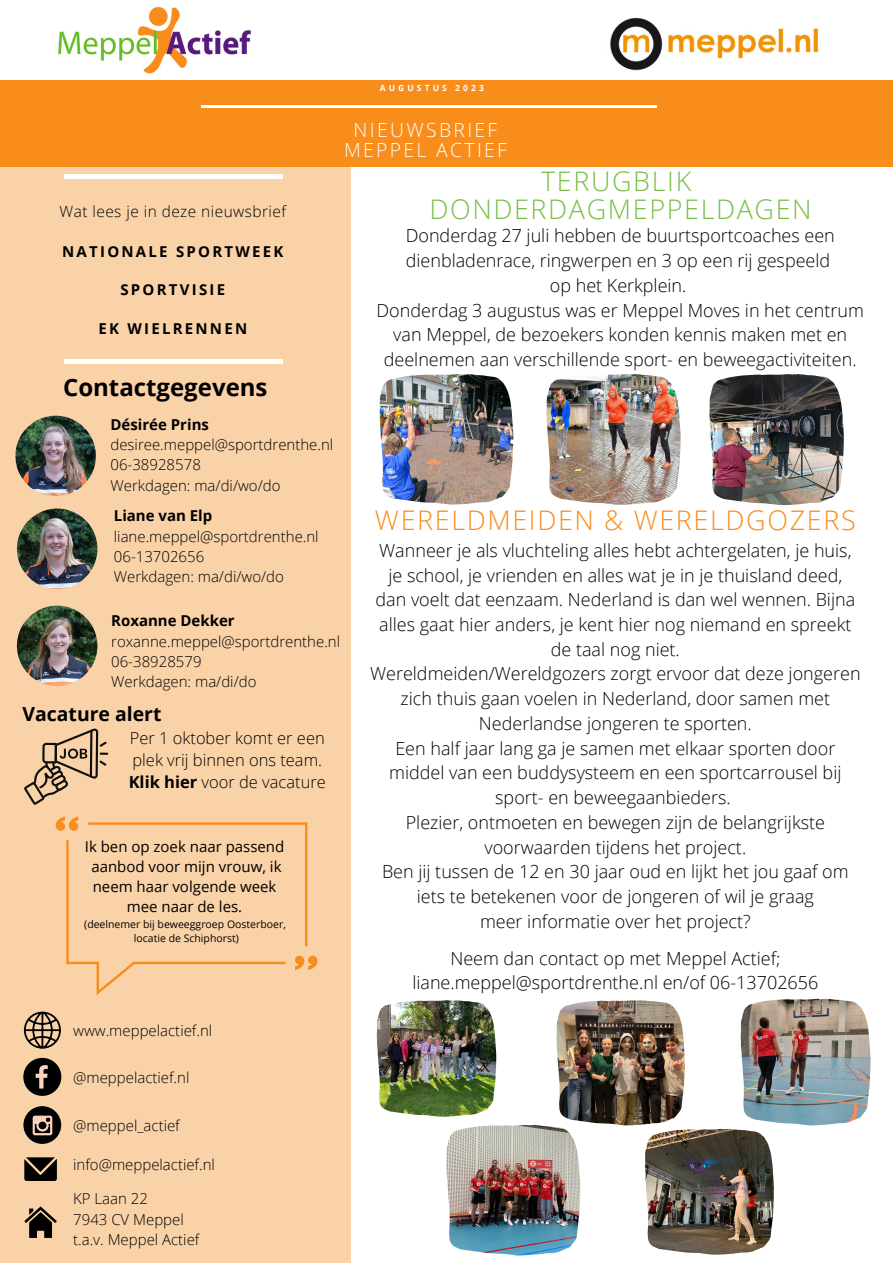
<style>
.page{position:relative;width:893px;height:1264px;background:#fff}
.page>*{position:absolute;margin:0;border:0;box-sizing:border-box;transform-origin:0 0}
.t1{font:300 27px "Open Sans";letter-spacing:.06em;color:#78be46}
.t2{font:300 27px "Open Sans";letter-spacing:.06em;color:#f88d1b}
.t3{font:700 24px "Open Sans";color:#000}
.t4{font:300 19.35px "Open Sans";letter-spacing:.12em;color:#fff}
.t5{font:700 19.35px "Open Sans";color:#000}
.t6{font:300 18px/24.8px "Open Sans";color:#000;text-align:center}
.t7{font:300 16.5px/22.5px "Open Sans";color:#000}
.t8{font:300 15.45px "Open Sans";letter-spacing:.03em;color:#000}
.t9{font:300 15px "Open Sans";color:#000}
.t10{font:15px "Open Sans";color:#000}
.t11{font:700 15px "Open Sans";letter-spacing:.15em;color:#000}
.t12{font:700 15px "Open Sans";color:#000}
.t13{font:10.5px "Open Sans";color:#000}
.t14{font:700 8.55px "Open Sans";letter-spacing:.36em;color:#fff}
.s1{font-weight:700}
</style>
<div class="page">
<div style="left:0;top:80px;width:892px;height:86px;background:#f88d1b"></div>
<div style="left:0;top:167px;width:350px;height:1095px;background:#fad2a8"></div>
<hr style="left:201px;top:106px;width:456px;height:2px;background:#fff">
<div style="left:64px;top:174px;width:218px;height:5px;background:#fff"></div>
<hr style="left:64px;top:359px;width:218px;height:4px;background:#fff">
<svg style="left:24px;top:1206px;width:33px;height:31px"></svg>
<svg style="left:24px;top:1157px;width:33px;height:23px"></svg>
<div style="left:23px;top:1106px;width:38px;height:37px;background:#000;border-radius:50%"></div>
<svg style="left:33px;top:1115px;width:19px;height:20px"></svg>
<svg style="left:23px;top:1057px;width:38px;height:38px"></svg>
<svg style="left:24px;top:1011px;width:37px;height:37px"></svg>
<img style="left:58px;top:7px;width:193px;height:66px">
<img style="left:610px;top:17px;width:208px;height:54px">
<img style="left:15px;top:415px;width:81px;height:81px;border-radius:50%">
<img style="left:17px;top:508px;width:80px;height:81px;border-radius:50%">
<img style="left:17px;top:605px;width:80px;height:81px;border-radius:50%">
<svg style="left:56px;top:816px;width:261px;height:179px"></svg>
<img style="left:446px;top:1124px;width:134px;height:131px">
<img style="left:377px;top:1000px;width:119px;height:116px">
<img style="left:645px;top:1128px;width:128px;height:126px">
<img style="left:556px;top:1000px;width:128px;height:125px">
<img style="left:740px;top:998px;width:130px;height:127px">
<img style="left:379px;top:374px;width:134px;height:130px">
<img style="left:546px;top:374px;width:134px;height:131px">
<img style="left:709px;top:374px;width:134px;height:131px">
<svg style="left:24px;top:728px;width:84px;height:76px"></svg>
<p class="t14" style="left:379px;top:82px;width:106px">AUGUSTUS 2023</p>
<p class="t8" style="left:60px;top:201px;width:228px">Wat lees je in deze nieuwsbrief</p>
<p class="t11" style="left:62px;top:241px;width:223px">NATIONALE SPORTWEEK</p>
<p class="t11" style="left:120px;top:279px;width:106px">SPORTVISIE</p>
<p class="t11" style="left:98px;top:317px;width:150px">EK WIELRENNEN</p>
<p class="t4" style="left:353px;top:116px;width:145px">NIEUWSBRIEF</p>
<p class="t4" style="left:344px;top:137px;width:164px">MEPPEL ACTIEF</p>
<p class="t1" style="left:541px;top:162px;width:152px">TERUGBLIK</p>
<p class="t1" style="left:429px;top:190px;width:384px">DONDERDAGMEPPELDAGEN</p>
<p class="t6" style="left:406px;top:223px;width:430px;text-align:left">Donderdag 27 juli hebben de buurtsportcoaches een dienbladenrace, ringwerpen en 3 op een rij gespeeld</p>
<p class="t6" style="left:550px;top:272px;width:138px">op het Kerkplein.</p>
<p class="t6" style="left:376px;top:297px;width:489px">Donderdag 3 augustus was er Meppel Moves in het centrum van Meppel, de bezoekers konden kennis maken met en deelnemen aan verschillende sport- en beweegactiviteiten.</p>
<p class="t3" style="left:63px;top:370px;width:206px">Contactgegevens</p>
<p class="t12" style="left:110px;top:414px;width:100px">Désirée Prins</p>
<p class="t9" style="left:110px;top:434px;width:224px">desiree.meppel@sportdrenthe.nl</p>
<p class="t9" style="left:110px;top:454px;width:92px">06-38928578</p>
<p class="t9" style="left:110px;top:474px;width:171px">Werkdagen: ma/di/wo/do</p>
<p class="t12" style="left:114px;top:505px;width:100px">Liane van Elp</p>
<p class="t9" style="left:114px;top:525px;width:206px">liane.meppel@sportdrenthe.nl</p>
<p class="t9" style="left:114px;top:546px;width:92px">06-13702656</p>
<p class="t9" style="left:114px;top:566px;width:171px">Werkdagen: ma/di/wo/do</p>
<p class="t12" style="left:111px;top:610px;width:125px">Roxanne Dekker</p>
<p class="t9" style="left:111px;top:630px;width:230px">roxanne.meppel@sportdrenthe.nl</p>
<p class="t9" style="left:111px;top:651px;width:92px">06-38928579</p>
<p class="t9" style="left:111px;top:671px;width:147px">Werkdagen: ma/di/do</p>
<p class="t5" style="left:23px;top:700px;width:140px">Vacature alert</p>
<p class="t7" style="left:130px;top:725px;width:196px">Per 1 oktober komt er een plek vrij binnen ons team.</p>
<p class="t7" style="left:129px;top:770px;width:199px"><span class="s1">Klik hier</span> voor de vacature</p>
<p class="t10" style="left:85px;top:835px;width:201px">Ik ben op zoek naar passend</p>
<p class="t10" style="left:91px;top:855px;width:191px">aanbod voor mijn vrouw, ik</p>
<p class="t10" style="left:93px;top:876px;width:185px">neem haar volgende week</p>
<p class="t10" style="left:127px;top:896px;width:117px">mee naar de les.</p>
<p class="t13" style="left:84px;top:916px;width:203px">(deelnemer bij beweeggroep Oosterboer,</p>
<p class="t13" style="left:134px;top:930px;width:106px">locatie de Schiphorst)</p>
<p class="t9" style="left:73px;top:1019px;width:140px">www.meppelactief.nl</p>
<p class="t9" style="left:73px;top:1066px;width:118px">@meppelactief.nl</p>
<p class="t9" style="left:73px;top:1114px;width:108px">@meppel_actief</p>
<p class="t9" style="left:73px;top:1154px;width:143px">info@meppelactief.nl</p>
<p class="t9" style="left:73px;top:1188px;width:76px">KP Laan 22</p>
<p class="t9" style="left:73px;top:1208px;width:112px">7943 CV Meppel</p>
<p class="t9" style="left:73px;top:1228px;width:128px">t.a.v. Meppel Actief</p>
<p class="t2" style="left:375px;top:501px;width:482px">WERELDMEIDEN &amp; WERELDGOZERS</p>
<p class="t6" style="left:379px;top:537px;width:474px">Wanneer je als vluchteling alles hebt achtergelaten, je huis,</p>
<p class="t6" style="left:388px;top:562px;width:455px">je school, je vrienden en alles wat je in je thuisland deed,</p>
<p class="t6" style="left:375px;top:587px;width:481px">dan voelt dat eenzaam. Nederland is dan wel wennen. Bijna</p>
<p class="t6" style="left:379px;top:611px;width:473px">alles gaat hier anders, je kent hier nog niemand en spreekt</p>
<p class="t6" style="left:550px;top:636px;width:131px">de taal nog niet.</p>
<p class="t6" style="left:370px;top:661px;width:492px">Wereldmeiden/Wereldgozers zorgt ervoor dat deze jongeren zich thuis gaan voelen in Nederland, door samen met<br>Nederlandse jongeren te sporten.</p>
<p class="t6" style="left:395px;top:735px;width:441px">Een half jaar lang ga je samen met elkaar sporten door</p>
<p class="t6" style="left:389px;top:760px;width:453px">middel van een buddysysteem en een sportcarrousel bij</p>
<p class="t6" style="left:495px;top:784px;width:237px">sport- en beweegaanbieders.</p>
<p class="t6" style="left:406px;top:809px;width:420px">Plezier, ontmoeten en bewegen zijn de belangrijkste</p>
<p class="t6" style="left:484px;top:834px;width:263px">voorwaarden tijdens het project.</p>
<p class="t6" style="left:382px;top:859px;width:468px">Ben jij tussen de 12 en 30 jaar oud en lijkt het jou gaaf om</p>
<p class="t6" style="left:417px;top:883px;width:398px">iets te betekenen voor de jongeren of wil je graag</p>
<p class="t6" style="left:480px;top:908px;width:272px">meer informatie over het project?</p>
<p class="t6" style="left:450px;top:945px;width:331px">Neem dan contact op met Meppel Actief;</p>
<p class="t6" style="left:412px;top:970px;width:407px">liane.meppel@sportdrenthe.nl en/of 06-13702656</p>
</div>
